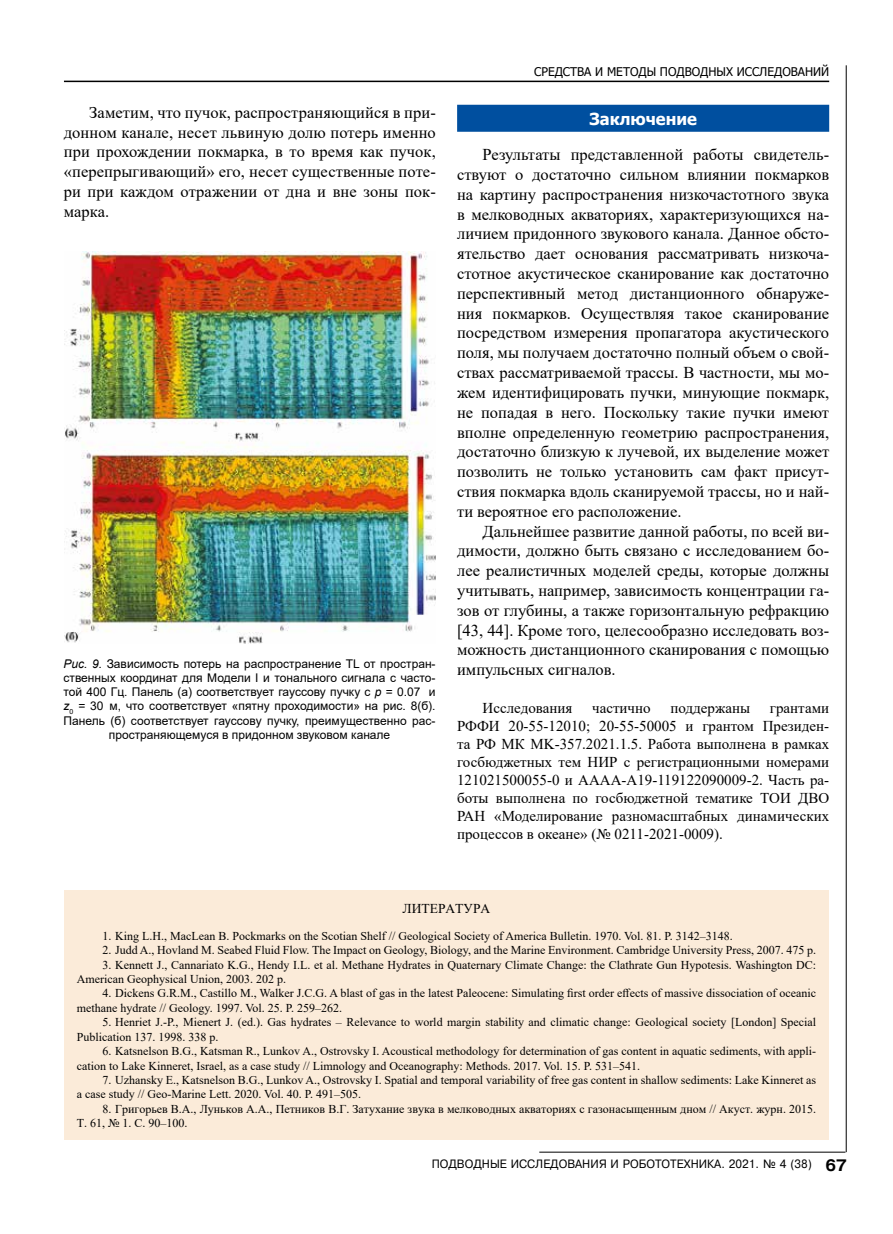
<style>
.page{position:relative;width:893px;height:1234px;background:#fff}
.page>*{position:absolute;margin:0;border:0;box-sizing:border-box;transform-origin:0 0}
.t1{font:16.5px/19.8px "Times New Roman";color:#000;text-align:justify}
.t2{font:700 16.5px "Tahoma";color:#fff}
.t3{font:15px/18px "Times New Roman";color:#000;text-align:justify}
.t4{font:13.5px "Times New Roman";color:#000}
.t5{font:12px/14.4px "Times New Roman";color:#000}
.t6{font:12px/14.1px "Arial";color:#000;text-align:center}
.t7{font:12px "Pragmatica Cyrillic";color:#000;scale:.95 1}
.t8{font:12px "Tahoma";color:#000}
.s1{font-style:italic}
.s2{font-family:"Pragmatica CTT";font-weight:700;font-size:16.5px}
</style>
<div class="page">
<hr style="left:846px;top:65px;width:1px;height:1086px;background:#000">
<hr style="left:539px;top:1151px;width:306px;height:1px;background:#000">
<hr style="left:64px;top:81px;width:765px;height:1px;background:#000">
<div style="left:457px;top:105px;width:372px;height:27px;background:#004f9f"></div>
<img style="left:64px;top:251px;width:372px;height:392px">
<div style="left:64px;top:890px;width:765px;height:250px;background:#fbebd9"></div>
<p class="t8" style="left:534px;top:64px;width:297px">СРЕДСТВА И МЕТОДЫ ПОДВОДНЫХ ИССЛЕДОВАНИЙ</p>
<p class="t1" style="left:64px;top:102px;width:374px;text-indent:26px">Заметим, что пучок, распространяющийся в при&shy;донном канале, несет львиную долю потерь именно при прохождении покмарка, в то время как пучок, «перепрыгивающий» его, несет существенные поте&shy;ри при каждом отражении от дна и вне зоны пок&shy;марка.</p>
<p class="t2" style="left:589px;top:107px;width:109px">Заключение</p>
<p class="t1" style="left:457px;top:144px;width:374px;text-indent:26px">Результаты представленной работы свидетель&shy;ствуют о достаточно сильном влиянии покмарков на картину распространения низкочастотного звука в мелководных акваториях, характеризующихся на&shy;личием придонного звукового канала. Данное обсто&shy;ятельство дает основания рассматривать низкоча&shy;стотное акустическое сканирование как достаточно перспективный метод дистанционного обнаруже&shy;ния покмарков. Осуществляя такое сканирование посредством измерения пропагатора акустического поля, мы получаем достаточно полный объем о свой&shy;ствах рассматриваемой трассы. В частности, мы мо&shy;жем идентифицировать пучки, минующие покмарк, не попадая в него. Поскольку такие пучки имеют вполне определенную геометрию распространения, достаточно близкую к лучевой, их выделение может позволить не только установить сам факт присут&shy;ствия покмарка вдоль сканируемой трассы, но и най&shy;ти вероятное его расположение.</p>
<p class="t1" style="left:457px;top:520px;width:374px;text-indent:26px">Дальнейшее развитие данной работы, по всей ви&shy;димости, должно быть связано с исследованием бо&shy;лее реалистичных моделей среды, которые должны учитывать, например, зависимость концентрации га&shy;зов от глубины, а также горизонтальную рефракцию [43, 44]. Кроме того, целесообразно исследовать воз&shy;можность дистанционного сканирования с помощью импульсных сигналов.</p>
<p class="t3" style="left:483px;top:698px;width:91px">Исследования</p>
<p class="t3" style="left:592px;top:698px;width:60px">частично</p>
<p class="t3" style="left:670px;top:698px;width:81px">поддержаны</p>
<p class="t6" style="left:64px;top:656px;width:374px"><span class="s1">Рис. 9.</span> Зависимость потерь на распространение TL от простран&shy;ственных координат для Модели I и тонального сигнала с часто&shy;той 400 Гц. Панель (а) соответствует гауссову пучку с <span class="s1">p</span> = 0.07 и <span class="s1">z</span><sub>0</sub> = 30 м, что соответствует «пятну проходимости» на рис. 8(б).<br>Панель (б) соответствует гауссову пучку, преимущественно рас&shy;пространяющемуся в придонном звуковом канале</p>
<p class="t3" style="left:457px;top:698px;width:374px;text-indent:313px">грантами РФФИ 20-55-12010; 20-55-50005 и грантом Президен&shy;та РФ МК MK-357.2021.1.5. Работа выполнена в рамках госбюджетных тем НИР с регистрационными номерами 121021500055-0 и АААА-А19-119122090009-2. Часть ра&shy;боты выполнена по госбюджетной тематике ТОИ ДВО РАН «Моделирование разномасштабных динамических процессов в океане» (№ 0211-2021-0009).</p>
<p class="t4" style="left:403px;top:898px;width:89px">ЛИТЕРАТУРА</p>
<p class="t5" style="left:102px;top:927px;width:632px">1. King L.H., MacLean B. Pockmarks on the Scotian Shelf // Geological Society of America Bulletin. 1970. Vol. 81. P. 3142–3148.</p>
<p class="t5" style="left:102px;top:942px;width:715px">2. Judd A., Hovland M. Seabed Fluid Flow. The Impact on Geology, Biology, and the Marine Environment. Cambridge University Press, 2007. 475 p.</p>
<p class="t5" style="left:77px;top:956px;width:741px;text-indent:26px">3. Kennett J., Cannariato K.G., Hendy I.L. et al. Methane Hydrates in Quaternary Climate Change: the Clathrate Gun Hypotesis. Washington DC:<br>American Geophysical Union, 2003. 202 p.</p>
<p class="t5" style="left:77px;top:985px;width:741px;text-indent:26px">4. Dickens G.R.M., Castillo M., Walker J.C.G. A blast of gas in the latest Paleocene: Simulating first order effects of massive dissociation of oceanic methane hydrate // Geology. 1997. Vol. 25. P. 259–262.</p>
<p class="t5" style="left:77px;top:1014px;width:741px;text-indent:26px">5. Henriet J.-P., Mienert J. (ed.). Gas hydrates – Relevance to world margin stability and climatic change: Geological society [London] Special<br>Publication 137. 1998. 338 p.</p>
<p class="t5" style="left:77px;top:1043px;width:741px;text-indent:26px">6. Katsnelson B.G., Katsman R., Lunkov A., Ostrovsky I. Acoustical methodology for determination of gas content in aquatic sediments, with appli&shy;cation to Lake Kinneret, Israel, as a case study // Limnology and Oceanography: Methods. 2017. Vol. 15. P. 531–541.</p>
<p class="t5" style="left:77px;top:1071px;width:741px;text-indent:26px">7. Uzhansky E., Katsnelson B.G., Lunkov A., Ostrovsky I. Spatial and temporal variability of free gas content in shallow sediments: Lake Kinneret as a case study // Geo-Marine Lett. 2020. Vol. 40. P. 491–505.</p>
<p class="t5" style="left:77px;top:1100px;width:741px;text-indent:26px">8. Григорьев В.А., Луньков А.А., Петников В.Г. Затухание звука в мелководных акваториях с газонасыщенным дном // Акуст. журн. 2015.<br>Т. 61, № 1. С. 90–100.</p>
<p class="t7" style="left:432px;top:1157px;width:438px">ПОДВОДНЫЕ ИССЛЕДОВАНИЯ И РОБОТОТЕХНИКА. 2021. ¹ 4 (38) <span class="s2">67</span></p>
</div>
